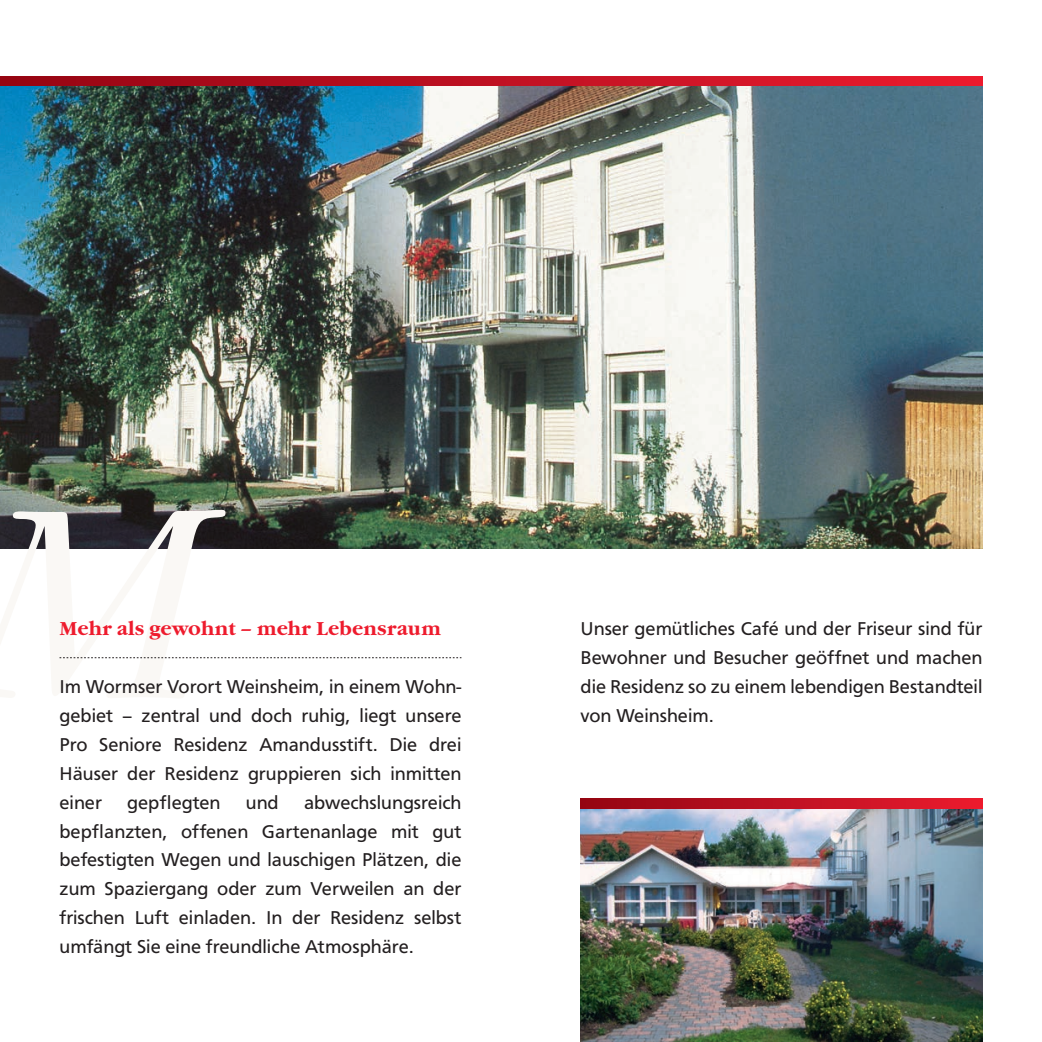
<style>
.page{position:relative;width:1042px;height:1042px;background:#fff}
.page>*{position:absolute;margin:0;border:0;box-sizing:border-box;transform-origin:0 0}
.t1{font:italic 300 280px "Garamond Itc T";color:#faf8f5}
.t2{font:19.25px/28.9px "F015 T";color:#231f20;text-align:justify}
.t3{font:700 19.25px "Garamond Itc T";color:#ee1b2d}
</style>
<div class="page">
<img style="left:580px;top:809px;width:402px;height:233px">
<svg style="left:0;top:77px;width:982px;height:10px;background:#b41a2a"></svg>
<svg style="left:580px;top:799px;width:402px;height:10px;background:#be1020"></svg>
<img style="left:0;top:87px;width:982px;height:462px">
<svg style="left:60px;top:657px;width:401px;height:1px"></svg>
<h1 class="t1" style="left:-40px;top:451px;width:249px">M</h1>
<p class="t3" style="left:60px;top:618px;width:383px">Mehr als gewohnt – mehr Lebensraum</p>
<p class="t2" style="left:60px;top:672px;width:403px">Im Wormser Vorort Weinsheim, in einem Wohn&shy;gebiet – zentral und doch ruhig, liegt unsere Pro Seniore Residenz Amandusstift. Die drei Häuser der Residenz gruppieren sich inmitten einer</p>
<p class="t2" style="left:127px;top:788px;width:95px">gepflegten</p>
<p class="t2" style="left:246px;top:788px;width:35px">und</p>
<p class="t2" style="left:60px;top:788px;width:403px;text-indent:244px">abwechslungsreich bepflanzten, offenen Gartenanlage mit gut befestigten Wegen und lauschigen Plätzen, die zum Spaziergang oder zum Verweilen an der frischen Luft einladen. In der Residenz selbst umfängt Sie eine freundliche Atmosphäre.</p>
<p class="t2" style="left:580px;top:615px;width:403px">Unser gemütliches Café und der Friseur sind für Bewohner und Besucher geöffnet und machen die Residenz so zu einem lebendigen Bestandteil</p>
<p class="t2" style="left:580px;top:701px;width:135px">von Weinsheim.</p>
</div>
